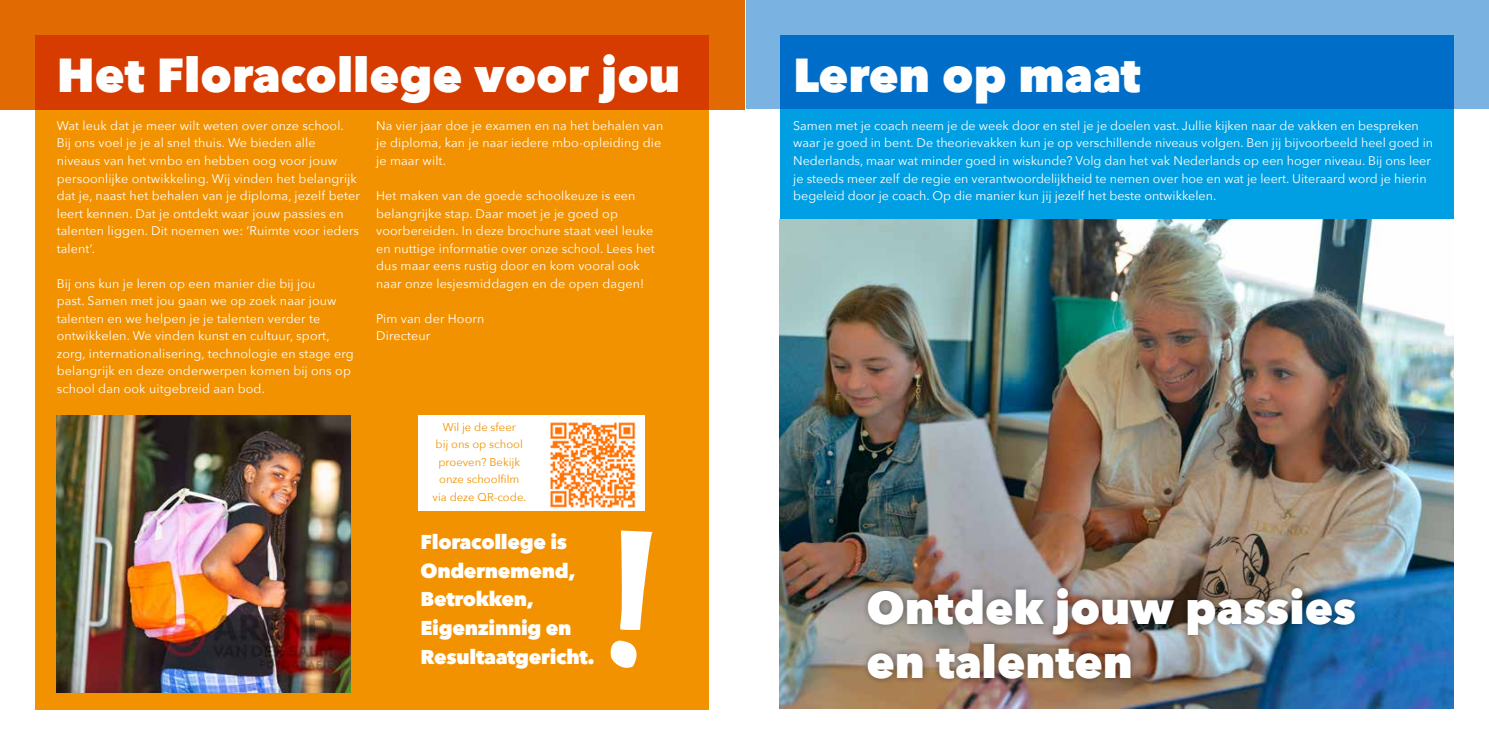
<style>
.page{position:relative;width:1489px;height:745px;background:#fff}
.page>*{position:absolute;margin:0;border:0;box-sizing:border-box;transform-origin:0 0}
.t1{font:800 47.5px "Avenir Next";color:#fff}
.t2{font:800 45px/54px "Avenir Next";color:#fff}
.t3{font:800 20px/28.8px "Avenir Next";letter-spacing:-.015em;color:#fff}
.t4{font:12.5px/17.5px "Avenir Next";letter-spacing:.01em;color:#fff}
.t5{font:11.25px/17.5px "Avenir Next";color:#f39200;text-align:center}
</style>
<div class="page">
<div style="left:780px;top:35px;width:673px;height:673px;background:#009fe3"></div>
<div style="left:35px;top:158px;width:674px;height:551px;background:#f39200"></div>
<div style="left:35px;top:35px;width:674px;height:123px;background:#f39200"></div>
<svg style="left:610px;top:530px;width:42px;height:137px"></svg>
<img style="left:780px;top:220px;width:673px;height:488px">
<div style="left:418px;top:415px;width:226px;height:95px;background:#fff"></div>
<img style="left:550px;top:422px;width:86px;height:85px">
<div style="left:861px;top:581px;width:500px;height:104px;background:#000;opacity:.45"></div>
<img style="left:57px;top:415px;width:293px;height:277px">
<svg style="left:0;top:0;width:744px;height:109px;fill:#d63c00"></svg>
<svg style="left:746px;top:0;width:742px;height:109px;fill:#006ec8"></svg>
<h1 class="t1" style="left:57px;top:46px;width:625px">Het Floracollege voor jou</h1>
<h1 class="t1" style="left:793px;top:46px;width:349px">Leren op maat</h1>
<p class="t4" style="left:57px;top:116px;width:305px">Wat leuk dat je meer wilt weten over onze school.<br>Bij ons voel je je al snel thuis. We bieden alle niveaus van het vmbo en hebben oog voor jouw persoonlijke ontwikkeling. Wij vinden het belangrijk dat je, naast het behalen van je diploma, jezelf beter leert kennen. Dat je ontdekt waar jouw passies en talenten liggen. Dit noemen we: ‘Ruimte voor ieders talent’.</p>
<p class="t4" style="left:57px;top:274px;width:298px">Bij ons kun je leren op een manier die bij jou<br>past. Samen met jou gaan we op zoek naar jouw talenten en we helpen je je talenten verder te ontwikkelen. We vinden kunst en cultuur, sport, zorg, internationalisering, technologie en stage erg belangrijk en deze onderwerpen komen bij ons op school dan ook uitgebreid aan bod.</p>
<p class="t4" style="left:376px;top:116px;width:288px">Na vier jaar doe je examen en na het behalen van je diploma, kan je naar iedere mbo-opleiding die je maar wilt.</p>
<p class="t4" style="left:376px;top:186px;width:280px">Het maken van de goede schoolkeuze is een belangrijke stap. Daar moet je je goed op voorbereiden. In deze brochure staat veel leuke en nuttige informatie over onze school. Lees het dus maar eens rustig door en kom vooral ook naar onze lesjesmiddagen en de open dagen!</p>
<p class="t4" style="left:376px;top:309px;width:110px">Pim van der Hoorn<br>Directeur</p>
<p class="t5" style="left:432px;top:417px;width:95px">Wil je de sfeer<br>bij ons op school proeven? Bekijk onze schoolfilm via deze QR-code.</p>
<h3 class="t3" style="left:420px;top:527px;width:176px">Floracollege is<br>Ondernemend,<br>Betrokken,<br>Eigenzinnig en<br>Resultaatgericht.</h3>
<p class="t4" style="left:793px;top:116px;width:641px">Samen met je coach neem je de week door en stel je je doelen vast. Jullie kijken naar de vakken en bespreken waar je goed in bent. De theorievakken kun je op verschillende niveaus volgen. Ben jij bijvoorbeeld heel goed in Nederlands, maar wat minder goed in wiskunde? Volg dan het vak Nederlands op een hoger niveau. Bij ons leer je steeds meer zelf de regie en verantwoordelijkheid te nemen over hoe en wat je leert. Uiteraard word je hierin begeleid door je coach. Op die manier kun jij jezelf het beste ontwikkelen.</p>
<h2 class="t2" style="left:866px;top:580px;width:491px">Ontdek jouw passies en talenten</h2>
</div>
